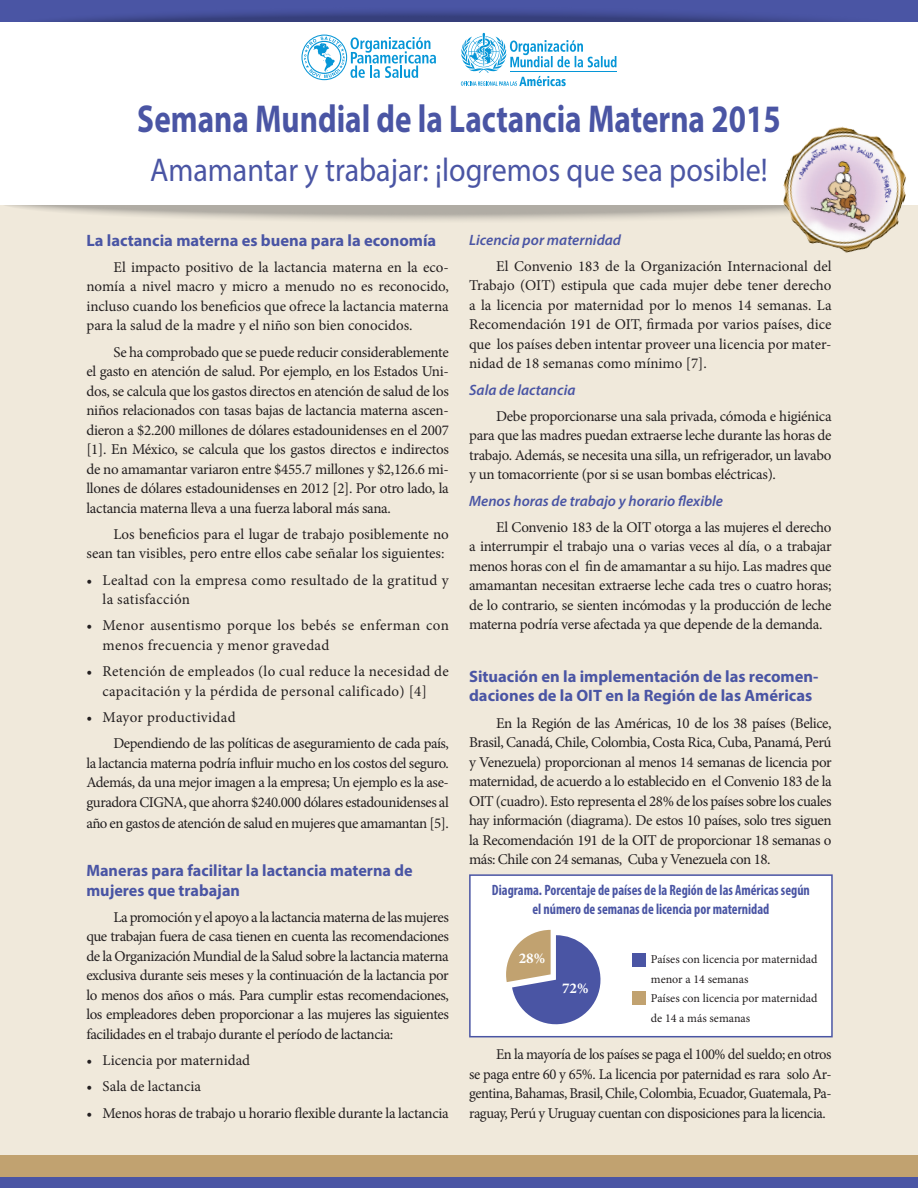
<style>
.page{position:relative;width:918px;height:1188px;background:#f0e9db}
.page>*{position:absolute;margin:0;border:0;box-sizing:border-box;transform-origin:0 0}
.t1{font:700 39px "Myriad Pro";color:#4a55a4;scale:.8 1}
.t2{font:33px "Myriad Pro";color:#4a55a4;scale:.91 1}
.Subtitle_1{font:700 16.5px/19.5px "Myriad Pro";color:#4a55a4}
.Paragraph{font:15px/19.5px "Minion Pro";letter-spacing:-.02em;color:#231f20;text-align:justify}
.Bullets{font:15px/19.5px "Minion Pro";letter-spacing:.015em;color:#231f20}
.Paragraph-2{font:15px/19.5px "Minion Pro";color:#231f20;text-align:right}
.t3{font:700 condensed 15px/19.5px "Myriad Pro";color:#4a55a4;text-align:center;scale:.92 1}
.Subtitle_2{font:italic 600 15px "Myriad Pro";color:#4a55a4}
.Bullets-2{font:15px "Minion Pro";letter-spacing:-.02em;color:#231f20}
.t4{font:700 15px "Minion Pro";color:#fff}
.t5{font:12px/19.5px "Minion Pro";color:#231f20}
</style>
<div class="page">
<div style="left:0;top:0;width:918px;height:39px;background:#4a55a4"></div>
<div style="left:0;top:1160px;width:918px;height:28px;background:#4a55a4"></div>
<div style="left:0;top:1156px;width:918px;height:21px;background:#c1a270"></div>
<div style="left:469px;top:874px;width:364px;height:163px;background:#fff;border:2px solid #4a55a4"></div>
<svg style="left:506px;top:930px;width:94px;height:94px"></svg>
<div style="left:632px;top:953px;width:13px;height:14px;background:#4a55a4"></div>
<div style="left:632px;top:992px;width:13px;height:13px;background:#c1a270"></div>
<svg style="left:1px;top:6px;width:916px;height:41px"></svg>
<svg style="left:1px;top:183px;width:916px;height:40px"></svg>
<div style="left:0;top:23px;width:918px;height:182px;background:#fff"></div>
<svg style="left:301px;top:35px;width:135px;height:45px"></svg>
<svg style="left:460px;top:33px;width:157px;height:53px"></svg>
<img style="left:771px;top:126px;width:142px;height:127px">
<p class="t1" style="left:137px;top:94px;width:806px">Semana Mundial de la Lactancia Materna 2015</p>
<p class="t2" style="left:150px;top:150px;width:680px">Amamantar y trabajar: ¡logremos que sea posible!</p>
<p class="Subtitle_1" style="left:86px;top:230px;width:351px">La lactancia materna es buena para la economía</p>
<p class="Paragraph" style="left:86px;top:257px;width:364px;text-indent:27px">El impacto positivo de la lactancia materna en la eco&shy;nomía a nivel macro y micro a menudo no es reconocido, incluso cuando los beneficios que ofrece la lactancia materna para la salud de la madre y el niño son bien conocidos.</p>
<p class="Paragraph" style="left:86px;top:342px;width:364px;text-indent:27px">Se ha comprobado que se puede reducir considerablemente el gasto en atención de salud. Por ejemplo, en los Estados Uni&shy;dos, se calcula que los gastos directos en atención de salud de los niños relacionados con tasas bajas de lactancia materna ascen&shy;dieron a $2.200 millones de dólares estadounidenses en el 2007 [1]. En México, se calcula que los gastos directos e indirectos de no amamantar variaron entre $455.7 millones y $2,126.6 mi&shy;llones de dólares estadounidenses en 2012 [2]. Por otro lado, la lactancia materna lleva a una fuerza laboral más sana.</p>
<p class="Paragraph-2" style="left:86px;top:524px;width:364px">Los beneficios para el lugar de trabajo posiblemente no sean tan visibles, pero entre ellos cabe señalar los siguientes:</p>
<p class="Bullets" style="left:103px;top:570px;width:348px;text-indent:-16px">• Lealtad con la empresa como resultado de la gratitud y la satisfacción</p>
<p class="Bullets" style="left:103px;top:616px;width:348px;text-indent:-16px">• Menor ausentismo porque los bebés se enferman con menos frecuencia y menor gravedad</p>
<p class="Bullets" style="left:86px;top:662px;width:364px;text-align:center">• Retención de empleados (lo cual reduce la necesidad de capacitación y la pérdida de personal calificado) [4]</p>
<p class="Bullets" style="left:86px;top:707px;width:151px">• Mayor productividad</p>
<p class="Paragraph" style="left:86px;top:734px;width:364px;text-indent:27px">Dependiendo de las políticas de aseguramiento de cada país, la lactancia materna podría influir mucho en los costos del seguro.<br>Además, da una mejor imagen a la empresa; Un ejemplo es la ase&shy;guradora CIGNA, que ahorra $240.000 dólares estadounidenses al</p>
<p class="Paragraph" style="left:86px;top:814px;width:364px">año en gastos de atención de salud en mujeres que amamantan [5].</p>
<p class="Subtitle_1" style="left:86px;top:860px;width:328px">Maneras para facilitar la lactancia materna de mujeres que trabajan</p>
<p class="Paragraph" style="left:86px;top:907px;width:364px;text-indent:27px">La promoción y el apoyo a la lactancia materna de las mujeres que trabajan fuera de casa tienen en cuenta las recomendaciones de la Organización Mundial de la Salud sobre la lactancia materna exclusiva durante seis meses y la continuación de la lactancia por lo menos dos años o más. Para cumplir estas recomendaciones, los empleadores deben proporcionar a las mujeres las siguientes facilidades en el trabajo durante el período de lactancia:</p>
<p class="Bullets" style="left:86px;top:1051px;width:165px">• Licencia por maternidad</p>
<p class="Bullets" style="left:86px;top:1077px;width:116px">• Sala de lactancia</p>
<p class="Bullets-2" style="left:86px;top:1103px;width:364px">• Menos horas de trabajo u horario flexible durante la lactancia</p>
<p class="Subtitle_2" style="left:469px;top:230px;width:153px">Licencia por maternidad</p>
<p class="Paragraph" style="left:469px;top:256px;width:364px;text-indent:27px">El Convenio 183 de la Organización Internacional del Trabajo (OIT) estipula que cada mujer debe tener derecho a la licencia por maternidad por lo menos 14 semanas. La Recomendación 191 de OIT, firmada por varios países, dice que los países deben intentar proveer una licencia por mater&shy;nidad de 18 semanas como mínimo [7].</p>
<p class="Subtitle_2" style="left:469px;top:380px;width:108px">Sala de lactancia</p>
<p class="Paragraph" style="left:469px;top:406px;width:364px;text-indent:27px">Debe proporcionarse una sala privada, cómoda e higiénica para que las madres puedan extraerse leche durante las horas de trabajo. Además, se necesita una silla, un refrigerador, un lavabo y un tomacorriente (por si se usan bombas eléctricas).</p>
<p class="Subtitle_2" style="left:469px;top:491px;width:256px">Menos horas de trabajo y horario flexible</p>
<p class="Paragraph" style="left:469px;top:517px;width:364px;text-indent:27px">El Convenio 183 de la OIT otorga a las mujeres el derecho a interrumpir el trabajo una o varias veces al día, o a trabajar menos horas con el fin de amamantar a su hijo. Las madres que amamantan necesitan extraerse leche cada tres o cuatro horas; de lo contrario, se sienten incómodas y la producción de leche materna podría verse afectada ya que depende de la demanda.</p>
<p class="Subtitle_1" style="left:469px;top:666px;width:351px">Situación en la implementación de las recomen&shy;daciones de la OIT en la Región de las Américas</p>
<p class="Paragraph" style="left:469px;top:713px;width:364px;text-indent:27px">En la Región de las Américas, 10 de los 38 países (Belice, Brasil, Canadá, Chile, Colombia, Costa Rica, Cuba, Panamá, Perú y Venezuela) proporcionan al menos 14 semanas de licencia por maternidad, de acuerdo a lo establecido en el Convenio 183 de la OIT (cuadro). Esto representa el 28% de los países sobre los cuales hay información (diagrama). De estos 10 países, solo tres siguen la Recomendación 191 de la OIT de proporcionar 18 semanas o más: Chile con 24 semanas, Cuba y Venezuela con 18.</p>
<p class="t3" style="left:492px;top:880px;width:347px">Diagrama. Porcentaje de países de la Región de las Américas según el número de semanas de licencia por maternidad</p>
<p class="t5" style="left:651px;top:950px;width:168px">Países con licencia por maternidad menor a 14 semanas<br>Países con licencia por maternidad de 14 a más semanas</p>
<p class="t4" style="left:519px;top:948px;width:28px">28%</p>
<p class="t4" style="left:562px;top:978px;width:28px">72%</p>
<p class="Paragraph" style="left:469px;top:1045px;width:364px;text-indent:27px">En la mayoría de los países se paga el 100% del sueldo; en otros se paga entre 60 y 65%. La licencia por paternidad es rara solo Ar&shy;gentina, Bahamas, Brasil, Chile, Colombia, Ecuador, Guatemala, Pa&shy;raguay, Perú y Uruguay cuentan con disposiciones para la licencia.</p>
</div>
